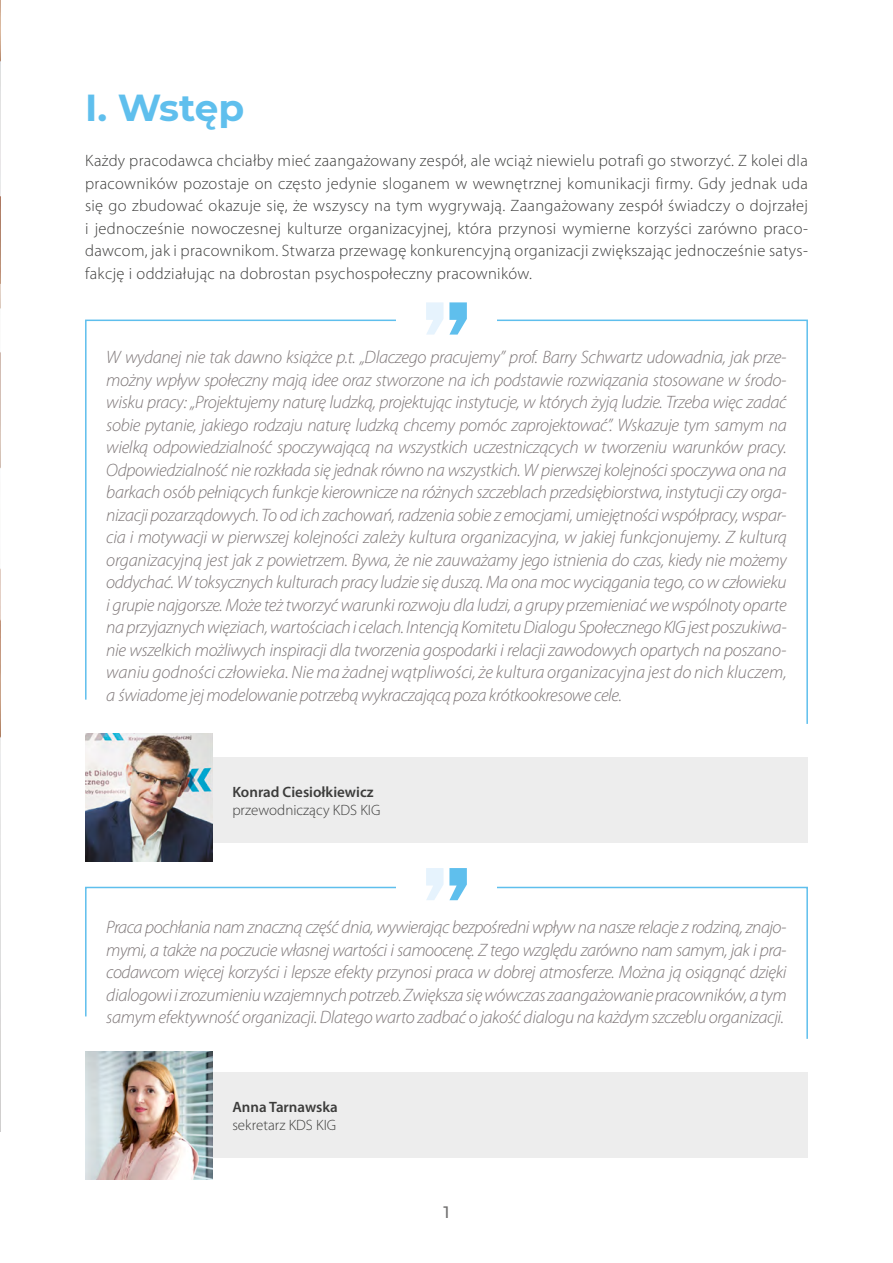
<style>
.page{position:relative;width:893px;height:1263px;background:#fff}
.page>*{position:absolute;margin:0;border:0;box-sizing:border-box;transform-origin:0 0}
.t1{font:700 37.5px "Montserrat";letter-spacing:-.01em;color:#5fbfed}
.t2{font:italic 300 18px/22.5px "Myriad Pro";letter-spacing:-.02em;color:#7d7677;text-align:justify}
.t3{font:300 16.5px/22.5px "Myriad Pro";letter-spacing:.02em;color:#3c3c3b;text-align:justify}
.t4{font:500 16.5px "Montserrat";color:#706f6f}
.t5{font:300 15px "Myriad Pro";color:#3c3c3b}
.t6{font:600 15px "Myriad Pro";color:#3c3c3b}
</style>
<div class="page">
<img style="left:0;top:0;width:1px;height:1200px">
<svg style="left:0;top:284px;width:1px;height:337px"></svg>
<div style="left:105px;top:758px;width:703px;height:85px;background:#ededed"></div>
<div style="left:105px;top:1073px;width:703px;height:85px;background:#ededed"></div>
<img style="left:85px;top:734px;width:128px;height:127px">
<img style="left:85px;top:1051px;width:128px;height:128px">
<svg style="left:85px;top:886px;width:723px;height:153px"></svg>
<svg style="left:85px;top:319px;width:723px;height:405px"></svg>
<div style="left:396px;top:863px;width:101px;height:32px;background:#fff"></div>
<svg style="left:449px;top:868px;width:18px;height:32px"></svg>
<svg style="left:426px;top:868px;width:17px;height:32px"></svg>
<div style="left:396px;top:297px;width:101px;height:32px;background:#fff"></div>
<svg style="left:449px;top:302px;width:18px;height:33px"></svg>
<svg style="left:426px;top:302px;width:17px;height:33px"></svg>
<h1 class="t1" style="left:85px;top:81px;width:161px">I. Wstęp</h1>
<p class="t3" style="left:85px;top:149px;width:724px">Każdy pracodawca chciałby mieć zaangażowany zespół, ale wciąż niewielu potrafi go stworzyć. Z kolei dla pracowników pozostaje on często jedynie sloganem w wewnętrznej komunikacji firmy. Gdy jednak uda się go zbudować okazuje się, że wszyscy na tym wygrywają. Zaangażowany zespół świadczy o dojrzałej i jednocześnie nowoczesnej kulturze organizacyjnej, która przynosi wymierne korzyści zarówno praco&shy;dawcom, jak i pracownikom. Stwarza przewagę konkurencyjną organizacji zwiększając jednocześnie satys&shy;fakcję i oddziałując na dobrostan psychospołeczny pracowników.</p>
<p class="t2" style="left:106px;top:346px;width:682px">W wydanej nie tak dawno książce p.t. „Dlaczego pracujemy” prof. Barry Schwartz udowadnia, jak prze&shy;możny wpływ społeczny mają idee oraz stworzone na ich podstawie rozwiązania stosowane w środo&shy;wisku pracy: „Projektujemy naturę ludzką, projektując instytucje, w których żyją ludzie. Trzeba więc zadać sobie pytanie, jakiego rodzaju naturę ludzką chcemy pomóc zaprojektować”. Wskazuje tym samym na wielką odpowiedzialność spoczywającą na wszystkich uczestniczących w tworzeniu warunków pracy.<br>Odpowiedzialność nie rozkłada się jednak równo na wszystkich. W pierwszej kolejności spoczywa ona na barkach osób pełniących funkcje kierownicze na różnych szczeblach przedsiębiorstwa, instytucji czy orga&shy;nizacji pozarządowych. To od ich zachowań, radzenia sobie z emocjami, umiejętności współpracy, wspar&shy;cia i motywacji w pierwszej kolejności zależy kultura organizacyjna, w jakiej funkcjonujemy. Z kulturą organizacyjną jest jak z powietrzem. Bywa, że nie zauważamy jego istnienia do czas, kiedy nie możemy oddychać. W toksycznych kulturach pracy ludzie się duszą. Ma ona moc wyciągania tego, co w człowieku i grupie najgorsze. Może też tworzyć warunki rozwoju dla ludzi, a grupy przemieniać we wspólnoty oparte na przyjaznych więziach, wartościach i celach. Intencją Komitetu Dialogu Społecznego KIG jest poszukiwa&shy;nie wszelkich możliwych inspiracji dla tworzenia gospodarki i relacji zawodowych opartych na poszano&shy;waniu godności człowieka. Nie ma żadnej wątpliwości, że kultura organizacyjna jest do nich kluczem, a świadome jej modelowanie potrzebą wykraczającą poza krótkookresowe cele.</p>
<p class="t6" style="left:232px;top:782px;width:143px">Konrad Ciesiołkiewicz</p>
<p class="t5" style="left:232px;top:801px;width:149px">przewodniczący KDS KIG</p>
<p class="t2" style="left:106px;top:916px;width:682px">Praca pochłania nam znaczną część dnia, wywierając bezpośredni wpływ na nasze relacje z rodziną, znajo&shy;mymi, a także na poczucie własnej wartości i samoocenę. Z tego względu zarówno nam samym, jak i pra&shy;codawcom więcej korzyści i lepsze efekty przynosi praca w dobrej atmosferze. Można ją osiągnąć dzięki dialogowi i zrozumieniu wzajemnych potrzeb. Zwiększa się wówczas zaangażowanie pracowników, a tym samym efektywność organizacji. Dlatego warto zadbać o jakość dialogu na każdym szczeblu organizacji.</p>
<p class="t6" style="left:232px;top:1097px;width:107px">Anna Tarnawska</p>
<p class="t5" style="left:232px;top:1116px;width:105px">sekretarz KDS KIG</p>
<p class="t4" style="left:443px;top:1201px;width:8px">1</p>
</div>
